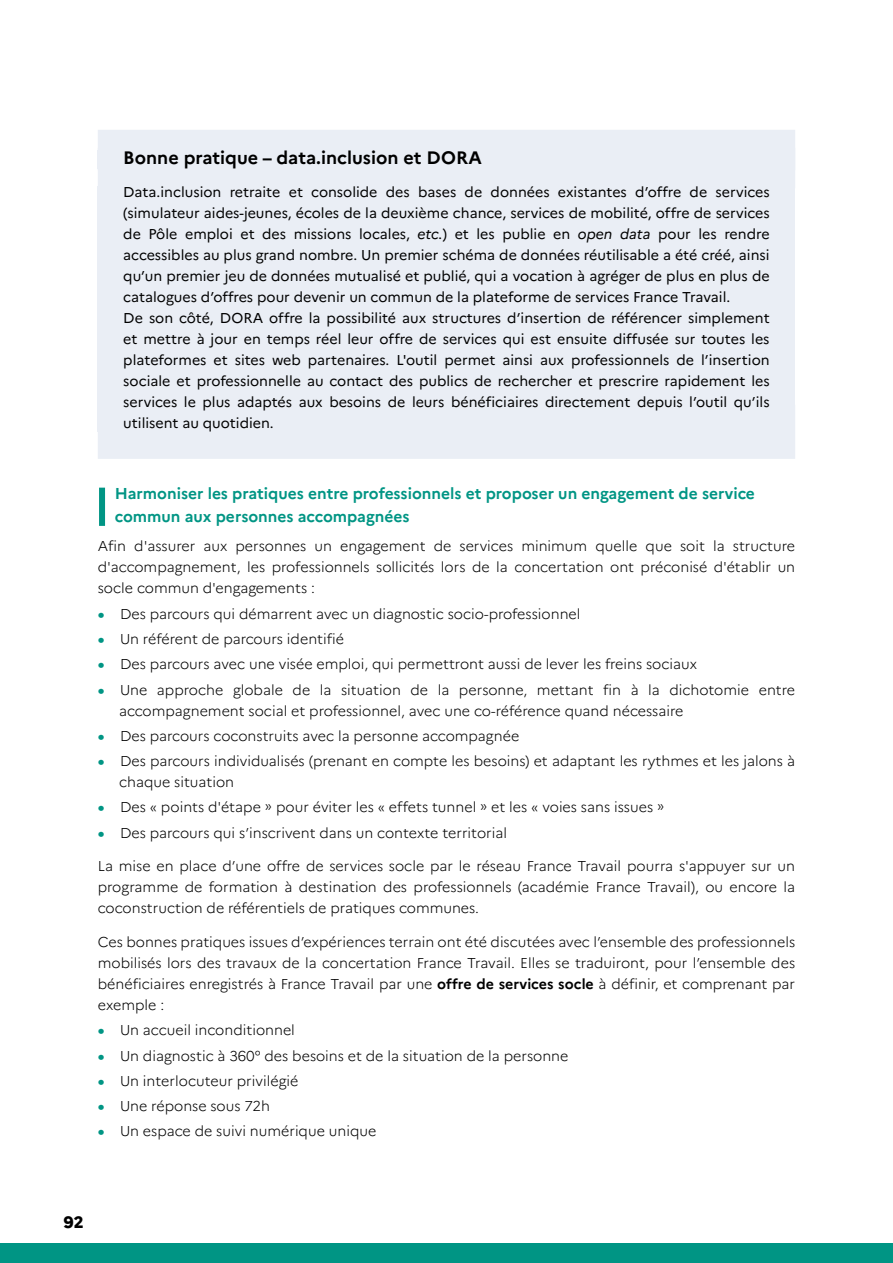
<style>
.page{position:relative;width:893px;height:1263px;background:#fff}
.page>*{position:absolute;margin:0;border:0;box-sizing:border-box;transform-origin:0 0}
.t1{font:700 18px "Marianne";color:#000}
.t2{font:800 16.5px "Marianne";color:#000}
.t3{font:700 15.75px/22.5px "Marianne";color:#009584}
.t4{font:300 14.25px/21px "Marianne";color:#000;text-align:justify}
.t5{font:14.25px/21px "Marianne";color:#000}
.s1{font-style:italic}
.s2{font-weight:800;color:#009584}
.s3{font-weight:700}
</style>
<div class="page">
<div style="left:0;top:1243px;width:893px;height:20px;background:#009584"></div>
<div style="left:98px;top:148px;width:697px;height:40px;background:#eaeef5"></div>
<div style="left:98px;top:130px;width:697px;height:40px;background:#eaeef5"></div>
<div style="left:98px;top:187px;width:697px;height:245px;background:#eaeef5"></div>
<div style="left:98px;top:405px;width:697px;height:54px;background:#eaeef5"></div>
<div style="left:99px;top:488px;width:6px;height:38px;background:#009584"></div>
<p class="t1" style="left:123px;top:143px;width:360px">Bonne pratique – data.inclusion et DORA</p>
<p class="t5" style="left:123px;top:181px;width:648px">Data.inclusion retraite et consolide des bases de données existantes d’offre de services (simulateur aides-jeunes, écoles de la deuxième chance, services de mobilité, offre de services de Pôle emploi et des missions locales, <span class="s1">etc.</span>) et les publie en <span class="s1">open data</span> pour les rendre accessibles au plus grand nombre. Un premier schéma de données réutilisable a été créé, ainsi qu’un premier jeu de données mutualisé et publié, qui a vocation à agréger de plus en plus de catalogues d’offres pour devenir un commun de la plateforme de services France Travail.<br>De son côté, DORA offre la possibilité aux structures d’insertion de référencer simplement et mettre à jour en temps réel leur offre de services qui est ensuite diffusée sur toutes les plateformes et sites web partenaires. L'outil permet ainsi aux professionnels de l’insertion sociale et professionnelle au contact des publics de rechercher et prescrire rapidement les services le plus adaptés aux besoins de leurs bénéficiaires directement depuis l’outil qu’ils utilisent au quotidien.</p>
<p class="t3" style="left:115px;top:481px;width:642px">Harmoniser les pratiques entre professionnels et proposer un engagement de service commun aux personnes accompagnées</p>
<p class="t4" style="left:98px;top:535px;width:699px">Afin d'assurer aux personnes un engagement de services minimum quelle que soit la structure d'accompagnement, les professionnels sollicités lors de la concertation ont préconisé d'établir un socle commun d'engagements :</p>
<p class="t4" style="left:98px;top:602px;width:484px"><span class="s2">•</span> Des parcours qui démarrent avec un diagnostic socio-professionnel</p>
<p class="t4" style="left:98px;top:627px;width:248px"><span class="s2">•</span> Un référent de parcours identifié</p>
<p class="t4" style="left:98px;top:652px;width:601px"><span class="s2">•</span> Des parcours avec une visée emploi, qui permettront aussi de lever les freins sociaux</p>
<p class="t4" style="left:119px;top:678px;width:678px;text-indent:-21px"><span class="s2">•</span> Une approche globale de la situation de la personne, mettant fin à la dichotomie entre accompagnement social et professionnel, avec une co-référence quand nécessaire</p>
<p class="t4" style="left:98px;top:724px;width:423px"><span class="s2">•</span> Des parcours coconstruits avec la personne accompagnée</p>
<p class="t4" style="left:119px;top:749px;width:678px;text-indent:-21px"><span class="s2">•</span> Des parcours individualisés (prenant en compte les besoins) et adaptant les rythmes et les jalons à chaque situation</p>
<p class="t4" style="left:98px;top:795px;width:568px"><span class="s2">•</span> Des « points d'étape » pour éviter les « effets tunnel » et les « voies sans issues »</p>
<p class="t4" style="left:98px;top:821px;width:411px"><span class="s2">•</span> Des parcours qui s’inscrivent dans un contexte territorial</p>
<p class="t4" style="left:98px;top:854px;width:699px">La mise en place d’une offre de services socle par le réseau France Travail pourra s'appuyer sur un programme de formation à destination des professionnels (académie France Travail), ou encore la coconstruction de référentiels de pratiques communes.</p>
<p class="t4" style="left:98px;top:930px;width:699px">Ces bonnes pratiques issues d’expériences terrain ont été discutées avec l’ensemble des professionnels mobilisés lors des travaux de la concertation France Travail. Elles se traduiront, pour l’ensemble des bénéficiaires enregistrés à France Travail par une <span class="s3">offre de services socle</span> à définir, et comprenant par exemple :</p>
<p class="t4" style="left:98px;top:1019px;width:199px"><span class="s2">•</span> Un accueil inconditionnel</p>
<p class="t4" style="left:98px;top:1044px;width:472px"><span class="s2">•</span> Un diagnostic à 360° des besoins et de la situation de la personne</p>
<p class="t4" style="left:98px;top:1069px;width:202px"><span class="s2">•</span> Un interlocuteur privilégié</p>
<p class="t4" style="left:98px;top:1094px;width:174px"><span class="s2">•</span> Une réponse sous 72h</p>
<p class="t4" style="left:98px;top:1120px;width:280px"><span class="s2">•</span> Un espace de suivi numérique unique</p>
<p class="t2" style="left:64px;top:1209px;width:21px">92</p>
</div>
